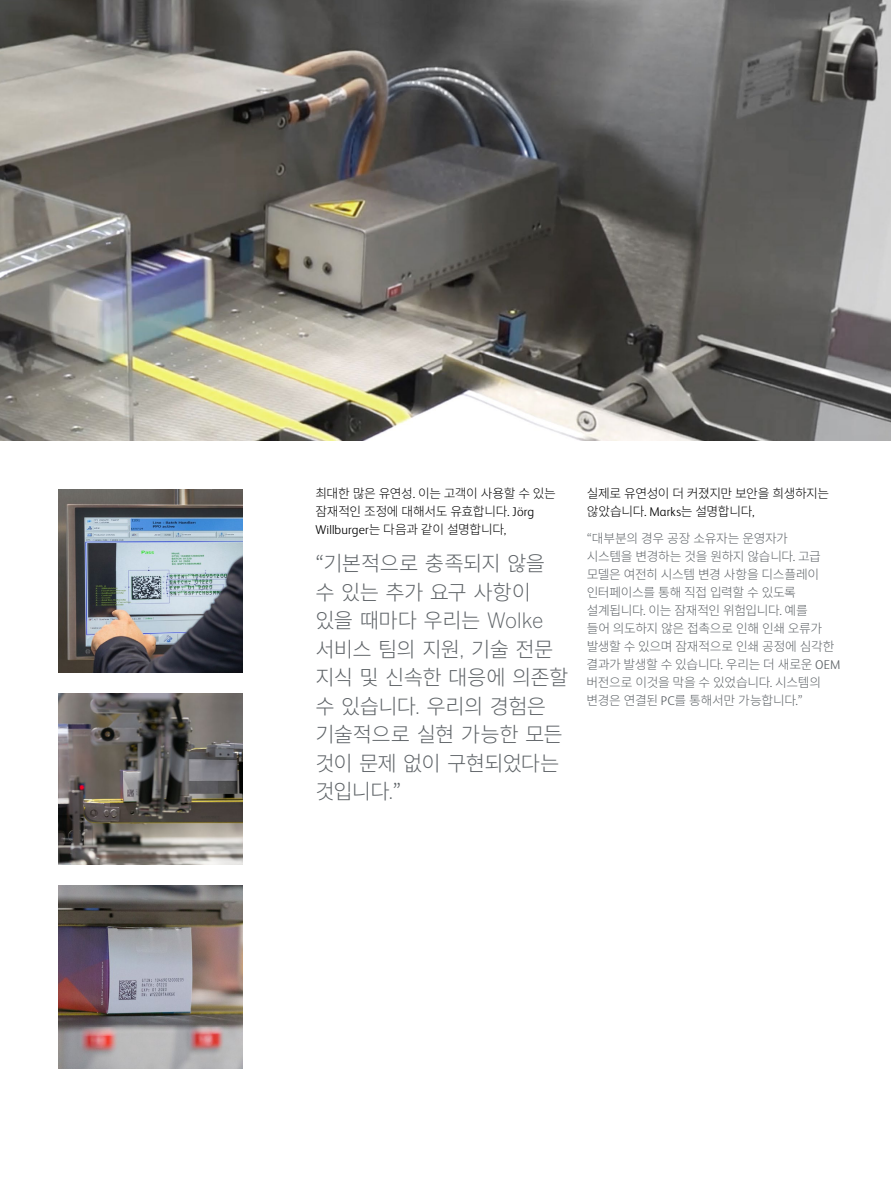
<style>
.page{position:relative;width:891px;height:1188px;background:#fff}
.page>*{position:absolute;margin:0;border:0;box-sizing:border-box;transform-origin:0 0}
.t1{font:300 21px/28.5px "Noto Sans CJ Kkr";letter-spacing:-.035em;color:#5e6367}
.t2{font:300 12.75px/18px "Noto Sans CJ Kkr";letter-spacing:-.03em;color:#5e6367}
.t3{font:300 12.75px/18px "Noto Sans CJ Kkr";letter-spacing:-.03em;color:#000}
.t4{font:300 12.75px "FS Albert Pro";letter-spacing:.01em;color:#000}
.s1{font-family:"FS Albert Pro"}
.s2{font-family:"Noto Sans CJ Kkr"}
.s3{font-family:"Benton Gothic"}
</style>
<div class="page">
<img style="left:0;top:0;width:891px;height:441px">
<img style="left:59px;top:489px;width:183px;height:184px">
<img style="left:59px;top:693px;width:183px;height:172px">
<img style="left:59px;top:885px;width:183px;height:184px">
<p class="t3" style="left:315px;top:485px;width:242px">최대한 많은 유연성<span class="s1">.</span> 이는 고객이 사용할 수 있는 잠재적인 조정에 대해서도 유효합니다<span class="s1">. Jörg</span></p>
<p class="t4" style="left:315px;top:521px;width:192px">Willburger<span class="s2">는 다음과 같이 설명합니다</span>,</p>
<h1 class="t1" style="left:315px;top:550px;width:255px">“기본적으로 충족되지 않을 수 있는 추가 요구 사항이 있을 때마다 우리는 <span class="s3">Wolke </span>서비스 팀의 지원<span class="s3">,</span> 기술 전문 지식 및 신속한 대응에 의존할 수 있습니다<span class="s3">.</span> 우리의 경험은 기술적으로 실현 가능한 모든 것이 문제 없이 구현되었다는 것입니다<span class="s3">.</span>”</h1>
<p class="t3" style="left:587px;top:485px;width:244px">실제로 유연성이 더 커졌지만 보안을 희생하지는 않았습니다<span class="s1">. Marks</span>는 설명합니다<span class="s1">,</span></p>
<p class="t2" style="left:587px;top:529px;width:255px">“대부분의 경우 공장 소유자는 운영자가<br>시스템을 변경하는 것을 원하지 않습니다<span class="s1">.</span> 고급 모델은 여전히 시스템 변경 사항을 디스플레이 인터페이스를 통해 직접 입력할 수 있도록 설계됩니다<span class="s1">.</span> 이는 잠재적인 위험입니다<span class="s1">.</span> 예를<br>들어 의도하지 않은 접촉으로 인해 인쇄 오류가 발생할 수 있으며 잠재적으로 인쇄 공정에 심각한 결과가 발생할 수 있습니다<span class="s1">.</span> 우리는 더 새로운 <span class="s1">OEM </span>버전으로 이것을 막을 수 있었습니다<span class="s1">.</span> 시스템의 변경은 연결된 <span class="s1">PC</span>를 통해서만 가능합니다<span class="s1">.</span>”</p>
</div>
